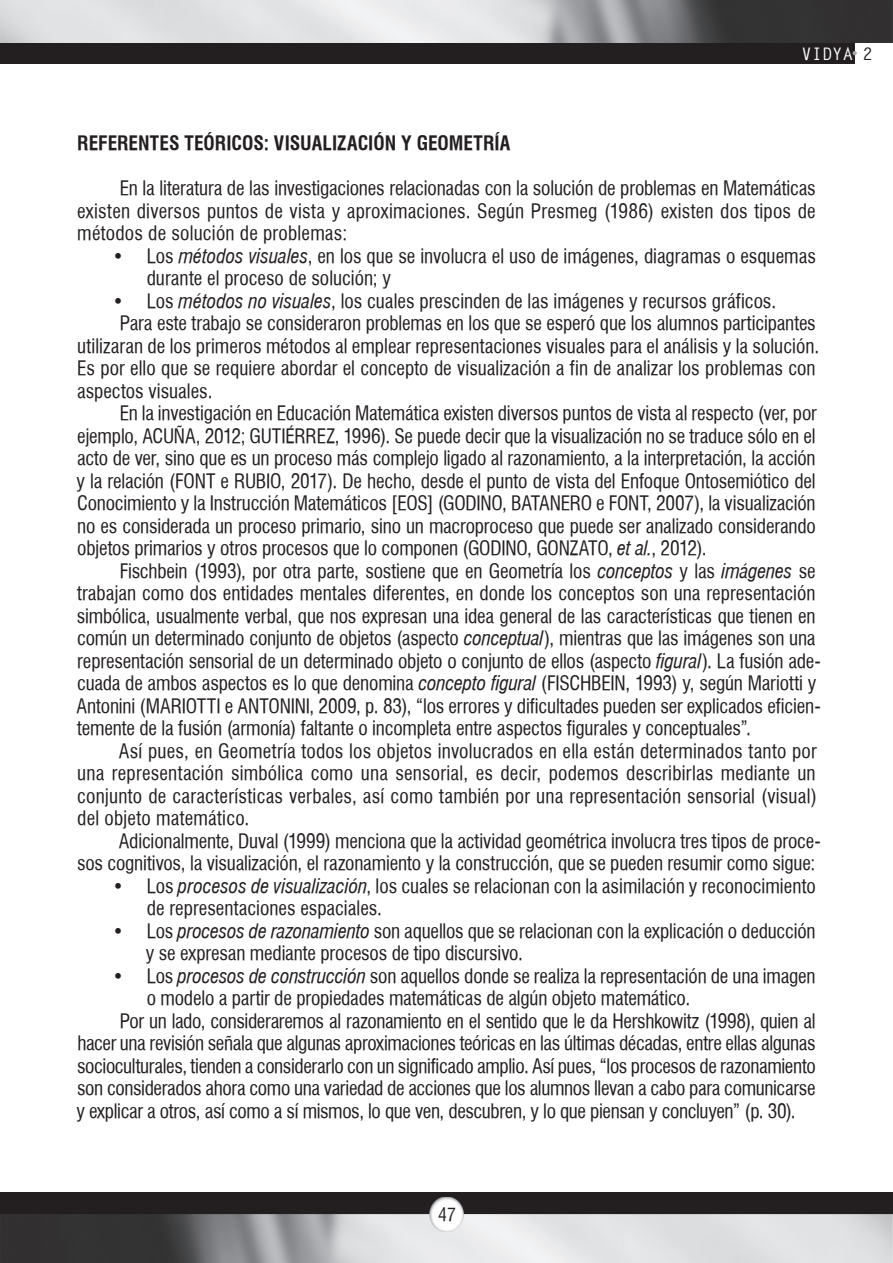
<style>
.page{position:relative;width:893px;height:1263px;background:#fff}
.page>*{position:absolute;margin:0;border:0;box-sizing:border-box;transform-origin:0 0}
.t1{font:19.5px/22.5px "Halvett Condensed";letter-spacing:-.01em;color:#231f20}
.t2{font:19.5px "Halvett Condensed";letter-spacing:.01em;color:#231f20}
.t3{font:700 condensed 19.5px "Halvett";color:#231f20}
.t4{font:19.5px "Halvett Condensed";letter-spacing:.015em;color:#231f20}
.t5{font:18px "Halvett Condensed";color:#231f20}
.t6{font:700 17.25px "Letter Gothic Std";color:#fff}
.s1{color:#231f20}
.s2{font-family:"Halvett";font-style:italic;font-stretch:condensed}
</style>
<div class="page">
<div style="left:0;top:0;width:855px;height:64px;background:#231f20"></div>
<img style="left:0;top:0;width:893px;height:43px">
<svg style="left:853px;top:51px;width:4px;height:4px"></svg>
<div style="left:0;top:1193px;width:893px;height:70px;background:#231f20"></div>
<img style="left:0;top:1214px;width:893px;height:49px">
<img style="left:429px;top:1197px;width:34px;height:34px">
<p class="t6" style="left:801px;top:43px;width:73px">VIDYA <span class="s1">2</span></p>
<p class="t3" style="left:77px;top:131px;width:435px">REFERENTES TEÓRICOS: VISUALIZACIÓN Y GEOMETRÍA</p>
<p class="t1" style="left:77px;top:177px;width:740px;text-align:justify;text-indent:42px">En la literatura de las investigaciones relacionadas con la solución de problemas en Matemáticas existen diversos puntos de vista y aproximaciones. Según Presmeg (1986) existen dos tipos de métodos de solución de problemas:</p>
<p class="t1" style="left:147px;top:244px;width:671px;text-indent:-34px">• Los <span class="s2">métodos visuales</span>, en los que se involucra el uso de imágenes, diagramas o esquemas durante el proceso de solución; y</p>
<p class="t1" style="left:112px;top:289px;width:665px">• Los <span class="s2">métodos no visuales</span>, los cuales prescinden de las imágenes y recursos gráficos.</p>
<p class="t1" style="left:120px;top:312px;width:698px">Para este trabajo se consideraron problemas en los que se esperó que los alumnos participantes</p>
<p class="t1" style="left:77px;top:334px;width:744px">utilizaran de los primeros métodos al emplear representaciones visuales para el análisis y la solución.</p>
<p class="t1" style="left:77px;top:357px;width:740px">Es por ello que se requiere abordar el concepto de visualización a fin de analizar los problemas con</p>
<p class="t1" style="left:77px;top:379px;width:137px">aspectos visuales.</p>
<p class="t1" style="left:120px;top:402px;width:699px">En la investigación en Educación Matemática existen diversos puntos de vista al respecto (ver, por</p>
<p class="t1" style="left:77px;top:424px;width:740px">ejemplo, ACUÑA, 2012; GUTIÉRREZ, 1996). Se puede decir que la visualización no se traduce sólo en el</p>
<p class="t1" style="left:77px;top:447px;width:740px">acto de ver, sino que es un proceso más complejo ligado al razonamiento, a la interpretación, la acción</p>
<p class="t1" style="left:76px;top:469px;width:741px">y la relación (FONT e RUBIO, 2017). De hecho, desde el punto de vista del Enfoque Ontosemiótico del</p>
<p class="t1" style="left:77px;top:492px;width:740px">Conocimiento y la Instrucción Matemáticos [EOS] (GODINO, BATANERO e FONT, 2007), la visualización</p>
<p class="t1" style="left:77px;top:514px;width:740px">no es considerada un proceso primario, sino un macroproceso que puede ser analizado considerando</p>
<p class="t1" style="left:77px;top:537px;width:631px">objetos primarios y otros procesos que lo componen (GODINO, GONZATO, <span class="s2">et al.</span>, 2012).</p>
<p class="t1" style="left:120px;top:559px;width:697px">Fischbein (1993), por otra parte, sostiene que en Geometría los <span class="s2">conceptos</span> y las <span class="s2">imágenes</span> se</p>
<p class="t1" style="left:77px;top:582px;width:740px">trabajan como dos entidades mentales diferentes, en donde los conceptos son una representación</p>
<p class="t1" style="left:77px;top:604px;width:740px">simbólica, usualmente verbal, que nos expresan una idea general de las características que tienen en</p>
<p class="t1" style="left:77px;top:627px;width:740px">común un determinado conjunto de objetos (aspecto <span class="s2">conceptual</span>), mientras que las imágenes son una</p>
<p class="t1" style="left:77px;top:649px;width:745px">representación sensorial de un determinado objeto o conjunto de ellos (aspecto <span class="s2">figural</span>). La fusión ade-</p>
<p class="t1" style="left:77px;top:672px;width:741px">cuada de ambos aspectos es lo que denomina <span class="s2">concepto figural</span> (FISCHBEIN, 1993) y, según Mariotti y</p>
<p class="t1" style="left:76px;top:694px;width:746px">Antonini (MARIOTTI e ANTONINI, 2009, p. 83), “los errores y dificultades pueden ser explicados eficien-</p>
<p class="t1" style="left:77px;top:717px;width:675px">temente de la fusión (armonía) faltante o incompleta entre aspectos figurales y conceptuales”.</p>
<p class="t2" style="left:119px;top:739px;width:699px">Así pues, en Geometría todos los objetos involucrados en ella están determinados tanto por</p>
<p class="t2" style="left:77px;top:761px;width:740px">una representación simbólica como una sensorial, es decir, podemos describirlas mediante un</p>
<p class="t2" style="left:77px;top:784px;width:741px">conjunto de características verbales, así como también por una representación sensorial (visual)</p>
<p class="t4" style="left:77px;top:806px;width:174px">del objeto matemático.</p>
<p class="t1" style="left:119px;top:829px;width:703px">Adicionalmente, Duval (1999) menciona que la actividad geométrica involucra tres tipos de proce-</p>
<p class="t1" style="left:77px;top:852px;width:740px">sos cognitivos, la visualización, el razonamiento y la construcción, que se pueden resumir como sigue:</p>
<p class="t1" style="left:147px;top:874px;width:671px;text-indent:-34px">• Los <span class="s2">procesos de visualización</span>, los cuales se relacionan con la asimilación y reconocimiento de representaciones espaciales.</p>
<p class="t1" style="left:146px;top:919px;width:671px;text-indent:-33px">• Los <span class="s2">procesos de razonamiento</span> son aquellos que se relacionan con la explicación o deducción y se expresan mediante procesos de tipo discursivo.</p>
<p class="t1" style="left:112px;top:964px;width:705px">• Los <span class="s2">procesos de construcción</span> son aquellos donde se realiza la representación de una imagen</p>
<p class="t1" style="left:147px;top:987px;width:545px">o modelo a partir de propiedades matemáticas de algún objeto matemático.</p>
<p class="t1" style="left:120px;top:1009px;width:697px">Por un lado, consideraremos al razonamiento en el sentido que le da Hershkowitz (1998), quien al</p>
<p class="t1" style="left:77px;top:1032px;width:740px">hacer una revisión señala que algunas aproximaciones teóricas en las últimas décadas, entre ellas algunas</p>
<p class="t1" style="left:77px;top:1054px;width:740px">socioculturales, tienden a considerarlo con un significado amplio. Así pues, “los procesos de razonamiento</p>
<p class="t1" style="left:77px;top:1077px;width:740px">son considerados ahora como una variedad de acciones que los alumnos llevan a cabo para comunicarse</p>
<p class="t1" style="left:76px;top:1099px;width:721px">y explicar a otros, así como a sí mismos, lo que ven, descubren, y lo que piensan y concluyen” (p. 30).</p>
<p class="t5" style="left:438px;top:1204px;width:19px">47</p>
</div>
